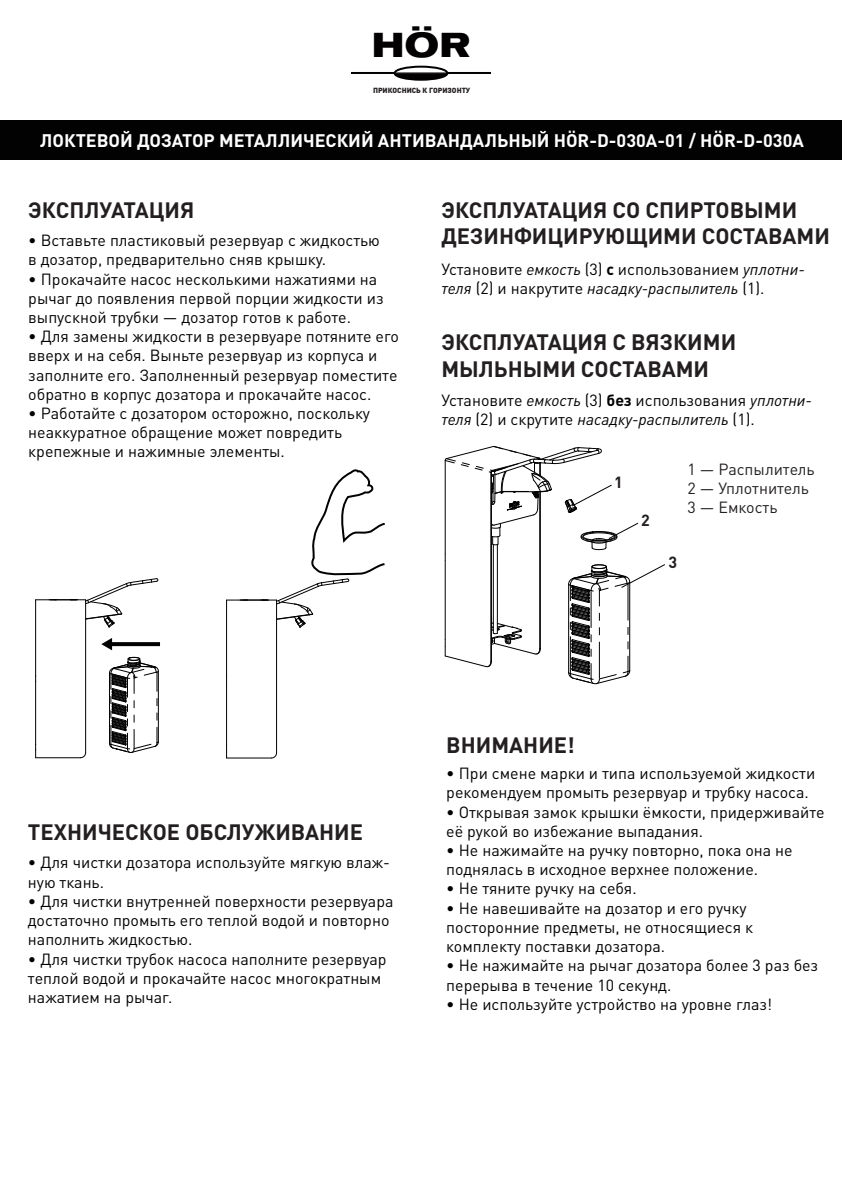
<style>
.page{position:relative;width:842px;height:1191px;background:#fff}
.page>*{position:absolute;margin:0;border:0;box-sizing:border-box;transform-origin:0 0}
.t1{font:700 expanded 34.2px "Akzidenz Grotesk Pro";color:#020000}
.t2{font:700 22px/26.4px "DIN Pro";color:#231f20}
.t3{font:700 18px "DIN Pro";color:#fff}
.t4{font:16px/19.2px "DIN Pro";color:#010101}
.t5{font:16px/19.2px "DIN Pro";color:#231f20}
.t6{font:700 16px "DIN Pro";color:#231f20}
.t7{font:900 7.4px "DIN Pro";color:#231f20}
.s1{font-style:italic}
.s2{font-weight:700}
</style>
<div class="page">
<svg style="left:395px;top:73px;width:52px;height:7px"></svg>
<hr style="left:447px;top:72px;width:44px;height:2px;background:#020000">
<hr style="left:395px;top:72px;width:52px;height:1px;background:#020000">
<hr style="left:351px;top:72px;width:44px;height:2px;background:#020000">
<div style="left:394px;top:66px;width:54px;height:15px;border:2px solid #020000;border-radius:50%"></div>
<div style="left:0;top:121px;width:842px;height:39px;background:#030202"></div>
<hr style="left:36px;top:599px;width:50px;height:1px;background:#010101">
<hr style="left:36px;top:757px;width:44px;height:1px;background:#010101">
<svg style="left:79px;top:751px;width:8px;height:8px"></svg>
<hr style="left:85px;top:601px;width:1px;height:151px;background:#010101">
<hr style="left:35px;top:601px;width:1px;height:75px;background:#010101">
<hr style="left:35px;top:681px;width:1px;height:63px;background:#010101">
<svg style="left:35px;top:744px;width:1px;height:13px"></svg>
<svg style="left:49px;top:599px;width:29px;height:2px"></svg>
<svg style="left:84px;top:578px;width:75px;height:50px"></svg>
<svg style="left:101px;top:638px;width:58px;height:115px"></svg>
<hr style="left:227px;top:599px;width:50px;height:1px;background:#010101">
<hr style="left:227px;top:757px;width:44px;height:1px;background:#010101">
<svg style="left:270px;top:751px;width:8px;height:8px"></svg>
<hr style="left:276px;top:601px;width:1px;height:152px;background:#010101">
<hr style="left:226px;top:601px;width:1px;height:75px;background:#010101">
<hr style="left:226px;top:681px;width:1px;height:64px;background:#010101">
<svg style="left:226px;top:745px;width:1px;height:13px"></svg>
<svg style="left:240px;top:599px;width:29px;height:2px"></svg>
<svg style="left:275px;top:469px;width:110px;height:159px"></svg>
<svg style="left:444px;top:445px;width:221px;height:239px"></svg>
<h1 class="t1" style="left:372px;top:23px;width:99px">HÖR</h1>
<p class="t7" style="left:373px;top:84px;width:99px">ПРИКОСНИСЬ К ГОРИЗОНТУ</p>
<p class="t3" style="left:40px;top:125px;width:765px">ЛОКТЕВОЙ ДОЗАТОР МЕТАЛЛИЧЕСКИЙ АНТИВАНДАЛЬНЫЙ HÖR-D-030A-01 / HÖR-D-030A</p>
<h2 class="t2" style="left:28px;top:194px;width:168px">ЭКСПЛУАТАЦИЯ</h2>
<p class="t4" style="left:28px;top:229px;width:353px">• Вставьте пластиковый резервуар с жидкостью в дозатор, предварительно сняв крышку.</p>
<p class="t4" style="left:28px;top:268px;width:357px">• Прокачайте насос несколькими нажатиями на рычаг до появления первой порции жидкости из выпускной трубки — дозатор готов к работе.</p>
<p class="t4" style="left:28px;top:325px;width:372px">• Для замены жидкости в резервуаре потяните его вверх и на себя. Выньте резервуар из корпуса и заполните его. Заполненный резервуар поместите обратно в корпус дозатора и прокачайте насос.</p>
<p class="t4" style="left:28px;top:402px;width:343px">• Работайте с дозатором осторожно, поскольку неаккуратное обращение может повредить крепежные и нажимные элементы.</p>
<h2 class="t2" style="left:441px;top:194px;width:390px">ЭКСПЛУАТАЦИЯ СО СПИРТОВЫМИ<br>ДЕЗИНФИЦИРУЮЩИМИ СОСТАВАМИ</h2>
<p class="t4" style="left:441px;top:258px;width:365px">Установите <span class="s1">емкость</span> (3) <span class="s2">с</span> использованием <span class="s1">уплотни&shy;теля</span> (2) и накрутите <span class="s1">насадку-распылитель</span> (1).</p>
<h2 class="t2" style="left:441px;top:326px;width:296px">ЭКСПЛУАТАЦИЯ С ВЯЗКИМИ<br>МЫЛЬНЫМИ СОСТАВАМИ</h2>
<p class="t4" style="left:441px;top:388px;width:372px">Установите <span class="s1">емкость</span> (3) <span class="s2">без</span> использования <span class="s1">уплотни&shy;теля</span> (2) и скрутите <span class="s1">насадку-распылитель</span> (1).</p>
<p class="t6" style="left:614px;top:468px;width:10px">1</p>
<p class="t6" style="left:641px;top:506px;width:10px">2</p>
<p class="t5" style="left:687px;top:457px;width:129px">1 — Распылитель<br>2 — Уплотнитель<br>3 — Емкость</p>
<p class="t6" style="left:668px;top:549px;width:10px">3</p>
<h2 class="t2" style="left:28px;top:816px;width:337px">ТЕХНИЧЕСКОЕ ОБСЛУЖИВАНИЕ</h2>
<p class="t4" style="left:28px;top:851px;width:364px">• Для чистки дозатора используйте мягкую влаж&shy;ную ткань.</p>
<p class="t4" style="left:28px;top:890px;width:367px">• Для чистки внутренней поверхности резервуара достаточно промыть его теплой водой и повторно наполнить жидкостью.</p>
<p class="t4" style="left:28px;top:947px;width:360px">• Для чистки трубок насоса наполните резервуар теплой водой и прокачайте насос многократным нажатием на рычаг.</p>
<h2 class="t2" style="left:446px;top:729px;width:130px">ВНИМАНИЕ!</h2>
<p class="t4" style="left:446px;top:762px;width:370px">• При смене марки и типа используемой жидкости рекомендуем промыть резервуар и трубку насоса.</p>
<p class="t4" style="left:446px;top:800px;width:380px">• Открывая замок крышки ёмкости, придерживайте её рукой во избежание выпадания.</p>
<p class="t4" style="left:446px;top:839px;width:348px">• Не нажимайте на ручку повторно, пока она не поднялась в исходное верхнее положение.</p>
<p class="t4" style="left:446px;top:877px;width:192px">• Не тяните ручку на себя.</p>
<p class="t4" style="left:446px;top:896px;width:308px">• Не навешивайте на дозатор и его ручку посторонние предметы, не относящиеся к комплекту поставки дозатора.</p>
<p class="t4" style="left:446px;top:954px;width:373px">• Не нажимайте на рычаг дозатора более 3 раз без перерыва в течение 10 секунд.</p>
<p class="t4" style="left:446px;top:992px;width:327px">• Не используйте устройство на уровне глаз!</p>
</div>
